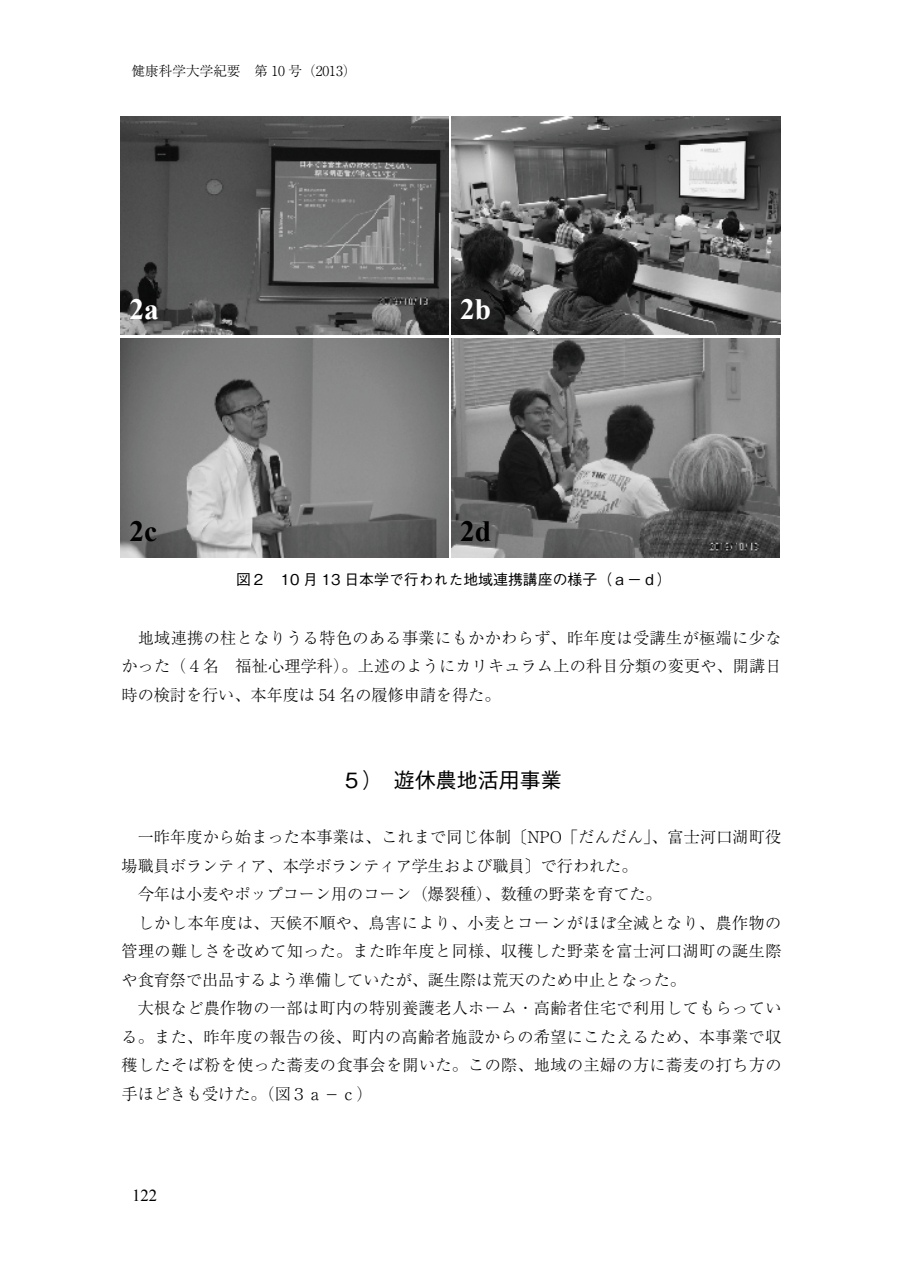
<style>
.page{position:relative;width:903px;height:1275px;background:#fff}
.page>*{position:absolute;margin:0;border:0;box-sizing:border-box;transform-origin:0 0}
.t1{font:700 29.4px "Times New Roman";color:#fff}
.t2{font:700 29.4px "Times New Roman";color:#000}
.t3{font:500 21px "Gothic BBB Pro";color:#000}
.t4{font:16.8px "Times New Roman";color:#000}
.t5{font:300 16.1px/28.5px "Ryumin Pro";letter-spacing:.025em;color:#000;text-align:justify}
.t6{font:300 16.1px "Ryumin Pro";color:#000}
.t7{font:500 14.88px "Gothic BBB Pro";color:#000}
.t8{font:300 13.65px "Ryumin Pro";color:#000}
.s1{font-size:17.32px}
</style>
<div class="page">
<img style="left:451px;top:116px;width:330px;height:219px">
<img style="left:120px;top:116px;width:328px;height:219px">
<img style="left:120px;top:338px;width:328px;height:219px">
<img style="left:451px;top:339px;width:328px;height:218px">
<p class="t8" style="left:131px;top:61px;width:227px">健康科学大学紀要　第 10 号（2013）</p>
<h1 class="t1" style="left:129px;top:289px;width:31px">2a</h1>
<h1 class="t1" style="left:460px;top:289px;width:33px">2b</h1>
<h1 class="t2" style="left:129px;top:511px;width:29px">2c</h1>
<h1 class="t2" style="left:460px;top:511px;width:33px">2d</h1>
<p class="t7" style="left:236px;top:567px;width:437px">図２　10 月 13 日本学で行われた地域連携講座の様子（ａ－ｄ）</p>
<p class="t5" style="left:122px;top:622px;width:661px;text-indent:16px">地域連携の柱となりうる特色のある事業にもかかわらず、昨年度は受講生が極端に少なかった（４名　福祉心理学科）。上述のようにカリキュラム上の科目分類の変更や、開講日時の検討を行い、本年度は 54 名の履修申請を得た。</p>
<h2 class="t3" style="left:341px;top:763px;width:222px">５）　遊休農地活用事業</h2>
<p class="t5" style="left:138px;top:822px;width:645px">一昨年度から始まった本事業は、これまで同じ体制〔NPO「だんだん」、富士河口湖町役</p>
<p class="t6" style="left:122px;top:853px;width:517px">場職員ボランティア、本学ボランティア学生および職員〕で行われた。</p>
<p class="t6" style="left:138px;top:882px;width:525px">今年は小麦やポップコーン用のコーン（爆裂種）、数種の野菜を育てた。</p>
<p class="t5" style="left:138px;top:907px;width:645px">しかし本年度は、天候不順や、鳥害により、小麦とコーンがほぼ全滅となり、農作物の</p>
<p class="t5" style="left:122px;top:936px;width:661px">管理の難しさを改めて知った。また昨年度と同様、収穫した野菜を富士河口湖町の誕生際</p>
<p class="t6" style="left:122px;top:967px;width:566px">や食育祭で出品するよう準備していたが、誕生際は荒天のため中止となった。</p>
<p class="t5" style="left:138px;top:993px;width:645px">大根など農作物の一部は町内の特別養護老人ホーム・高齢者住宅で利用してもらってい</p>
<p class="t5" style="left:122px;top:1021px;width:661px">る。また、昨年度の報告の後、町内の高齢者施設からの希望にこたえるため、本事業で収</p>
<p class="t5" style="left:122px;top:1050px;width:661px">穫したそば粉を使った蕎麦の食事会を開いた。この際、地域の主婦の方に蕎麦の打ち方の</p>
<p class="t6" style="left:122px;top:1081px;width:253px">手ほどきも受けた。（図３ａ<span class="s1">－</span>ｃ）</p>
<p class="t4" style="left:132px;top:1184px;width:27px">122</p>
</div>
